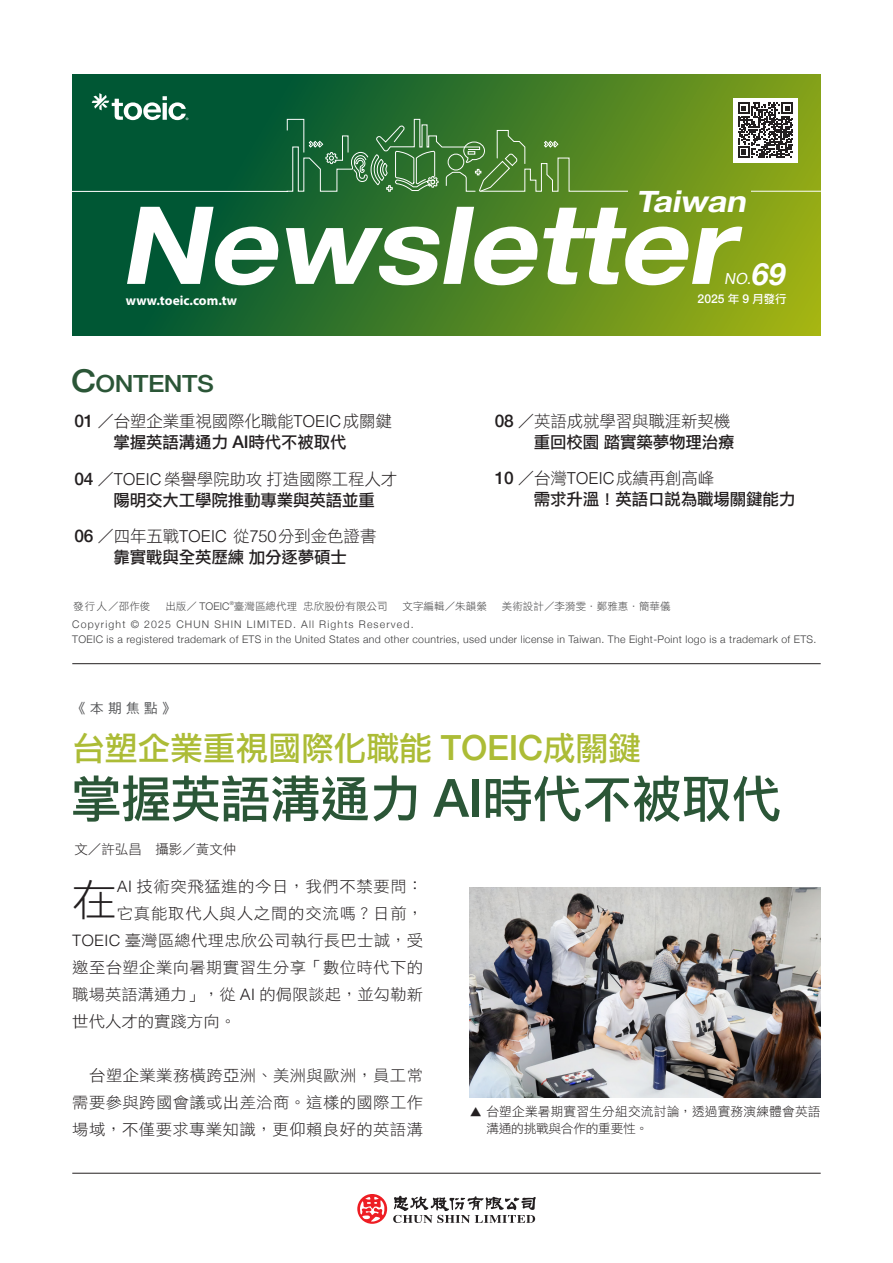
<style>
.page{position:relative;width:893px;height:1263px;background:#fff}
.page>*{position:absolute;margin:0;border:0;box-sizing:border-box;transform-origin:0 0}
.t1{font:50.25px "DF Li Hei Std W5";letter-spacing:-.01em;color:#2b5637}
.段首大字{font:42.75px "DF Hei Std W3";color:#231f20;scale:1.04 1}
.t2{font:33px "DF Li Hei Std W5";letter-spacing:-.01em;color:#acbc36}
.t3{font:italic 700 30px "Helvetica Neue";color:#fff;scale:1.12 1}
.t4{font:500 23.7px "Helvetica Neue";letter-spacing:-.02em;color:#2b5637;scale:1.1 1}
.t5{font:16.5px "DF Hei Std W3";letter-spacing:-.01em;color:#231f20}
.目錄{font:16.5px "DF Li Hei Std W5";letter-spacing:-.01em;color:#231f20}
.段首大字-2{font:15.75px "DF Hei Std W3";letter-spacing:.02em;color:#231f20;scale:1.04 1}
.內文{font:15.75px/27px "DF Hei Std W3";letter-spacing:.02em;color:#231f20;text-align:justify;scale:1.04 1}
.段首大字-3{font:15.75px "DF Hei Std W3";color:#231f20;scale:1.04 1}
.段首大字-4{font:15.75px "DF Hei Std W3";letter-spacing:.045em;color:#231f20;scale:1.04 1}
.t6{font:italic 15.3px "Helvetica Neue";color:#fff}
.t7{font:700 13.5px "Myriad Pro";color:#fff}
.t8{font:13.5px "DF Hei Std W3";color:#231f20}
.t9{font:13.5px "DF Hei Std W5";color:#57585a}
.t10{font:12.75px/17.2px "DF Hei Std W3";letter-spacing:.01em;color:#231f20}
.t11{font:500 12.15px "Helvetica Neue";color:#fff}
.t12{font:300 10.5px "Helvetica Neue";letter-spacing:.03em;color:#3e3e3f}
.t13{font:10.5px "DF Hei Std W3";letter-spacing:.005em;color:#3e3e3f}
.t14{font:300 10.5px "Helvetica Neue";letter-spacing:.11em;color:#3e3e3f}
.s1{font-size:31.5px}
.s2{font-family:"Helvetica Neue";font-weight:500;font-size:17.4px}
.s3{font-family:"Helvetica";font-weight:300}
.s4{font-weight:700;font-size:30.6px}
.s5{font-family:"DF Li Hei Std W5";font-weight:400;font-size:11.55px}
.s6{font-family:"Helvetica Neue";font-weight:300}
.s7{font-family:"Helvetica Neue";font-weight:500;font-size:34.65px}
.s8{font-family:"Helvetica Neue";font-weight:500;font-size:52.8px}
.s9{font-size:12px}
</style>
<div class="page">
<svg style="left:72px;top:74px;width:749px;height:262px;background:#4b8124"></svg>
<svg style="left:127px;top:207px;width:615px;height:78px"></svg>
<svg style="left:72px;top:93px;width:556px;height:99px;background:#2c7139"></svg>
<div style="left:733px;top:98px;width:65px;height:65px;background:#fff"></div>
<svg style="left:738px;top:103px;width:55px;height:55px"></svg>
<svg style="left:751px;top:169px;width:70px;height:23px;background:#8fa921"></svg>
<hr style="left:72px;top:663px;width:749px;height:1px;background:#231f20">
<img style="left:470px;top:887px;width:351px;height:211px">
<hr style="left:72px;top:1173px;width:749px;height:1px;background:#231f20">
<svg style="left:393px;top:1195px;width:143px;height:28px"></svg>
<svg style="left:357px;top:1194px;width:30px;height:30px"></svg>
<p class="t3" style="left:636px;top:178px;width:107px">Taiwan</p>
<p class="t7" style="left:126px;top:291px;width:113px">www.toeic.com.tw</p>
<p class="t4" style="left:71px;top:364px;width:131px"><span class="s1">C</span>ONTENTS</p>
<p class="t5" style="left:74px;top:413px;width:319px"><span class="s2">01</span> ／台塑企業重視國際化職能<span class="s3">TOEIC</span>成關鍵</p>
<p class="目錄" style="left:114px;top:433px;width:235px">掌握英語溝通力 <span class="s2">AI</span>時代不被取代</p>
<p class="t5" style="left:74px;top:470px;width:324px"><span class="s2">04</span> ／<span class="s3">TOEIC</span>榮譽學院助攻打造國際工程人才</p>
<p class="目錄" style="left:114px;top:491px;width:263px">陽明交大工學院推動專業與英語並重</p>
<p class="t5" style="left:74px;top:527px;width:304px"><span class="s2">06</span> ／四年五戰<span class="s3">TOEIC</span> 從<span class="s3">750</span>分到金色證書</p>
<p class="目錄" style="left:114px;top:548px;width:235px">靠實戰與全英歷練加分逐夢碩士</p>
<p class="t6" style="left:724px;top:268px;width:69px">NO.<span class="s4">69</span></p>
<p class="t11" style="left:698px;top:288px;width:91px">2025 <span class="s5">年</span> 9 <span class="s5">月發行</span></p>
<h3 class="t5" style="left:495px;top:412px;width:237px"><span class="s2">08</span> ／英語成就學習與職涯新契機</h3>
<h3 class="目錄" style="left:534px;top:433px;width:202px">重回校園踏實築夢物理治療</h3>
<h3 class="t5" style="left:495px;top:469px;width:221px"><span class="s2">10</span> ／台灣<span class="s3">TOEIC</span>成績再創高峰</h3>
<h3 class="目錄" style="left:534px;top:490px;width:263px">需求升溫！英語口說為職場關鍵能力</h3>
<p class="t13" style="left:73px;top:600px;width:79px">發行人／邵作俊</p>
<p class="t13" style="left:165px;top:600px;width:224px">出版／ <span class="s6">TOEIC</span><sup>®</sup>臺灣區總代理 忠欣股份有限公司</p>
<p class="t13" style="left:402px;top:600px;width:86px">文字編輯／朱韻縈</p>
<p class="t13" style="left:502px;top:600px;width:170px">美術設計／李漪雯．鄭雅惠．簡華儀</p>
<p class="t14" style="left:72px;top:616px;width:343px">Copyright © 2025 CHUN SHIN LIMITED. All Rights Reserved.</p>
<p class="t12" style="left:72px;top:631px;width:746px">TOEIC is a registered trademark of ETS in the United States and other countries, used under license in Taiwan. The Eight-Point logo is a trademark of ETS.</p>
<p class="t9" style="left:72px;top:701px;width:105px">《 本 期 焦 點 》</p>
<p class="t2" style="left:72px;top:730px;width:570px">台塑企業重視國際化職能 <span class="s7">TOEIC</span>成關鍵</p>
<p class="t1" style="left:71px;top:771px;width:712px">掌握英語溝通力 <span class="s8">AI</span>時代不被取代</p>
<p class="t8" style="left:74px;top:842px;width:163px">文／許弘昌　攝影／黃文仲</p>
<p class="段首大字" style="left:72px;top:877px;width:44px">在</p>
<p class="段首大字-2" style="left:117px;top:878px;width:296px"><span class="s3">AI</span> 技術突飛猛進的今日，我們不禁要問：</p>
<p class="段首大字-4" style="left:117px;top:905px;width:296px">它真能取代人與人之間的交流嗎？日前，</p>
<p class="段首大字-2" style="left:72px;top:932px;width:339px"><span class="s3">TOEIC</span> 臺灣區總代理忠欣公司執行長巴士誠，受</p>
<p class="段首大字-2" style="left:72px;top:959px;width:339px">邀至台塑企業向暑期實習生分享「數位時代下的</p>
<p class="段首大字-3" style="left:72px;top:986px;width:339px">職場英語溝通力」，從 <span class="s3">AI</span> 的侷限談起，並勾勒新</p>
<p class="段首大字-3" style="left:72px;top:1013px;width:159px">世代人才的實踐方向。</p>
<p class="內文" style="left:72px;top:1062px;width:339px;text-indent:17px">台塑企業業務橫跨亞洲、美洲與歐洲，員工常需要參與跨國會議或出差洽商。這樣的國際工作場域，不僅要求專業知識，更仰賴良好的英語溝</p>
<p class="t10" style="left:486px;top:1102px;width:336px;text-indent:-16px"><span class="s9">▲</span> 台塑企業暑期實習生分組交流討論，透過實務演練體會英語溝通的挑戰與合作的重要性。</p>
</div>
